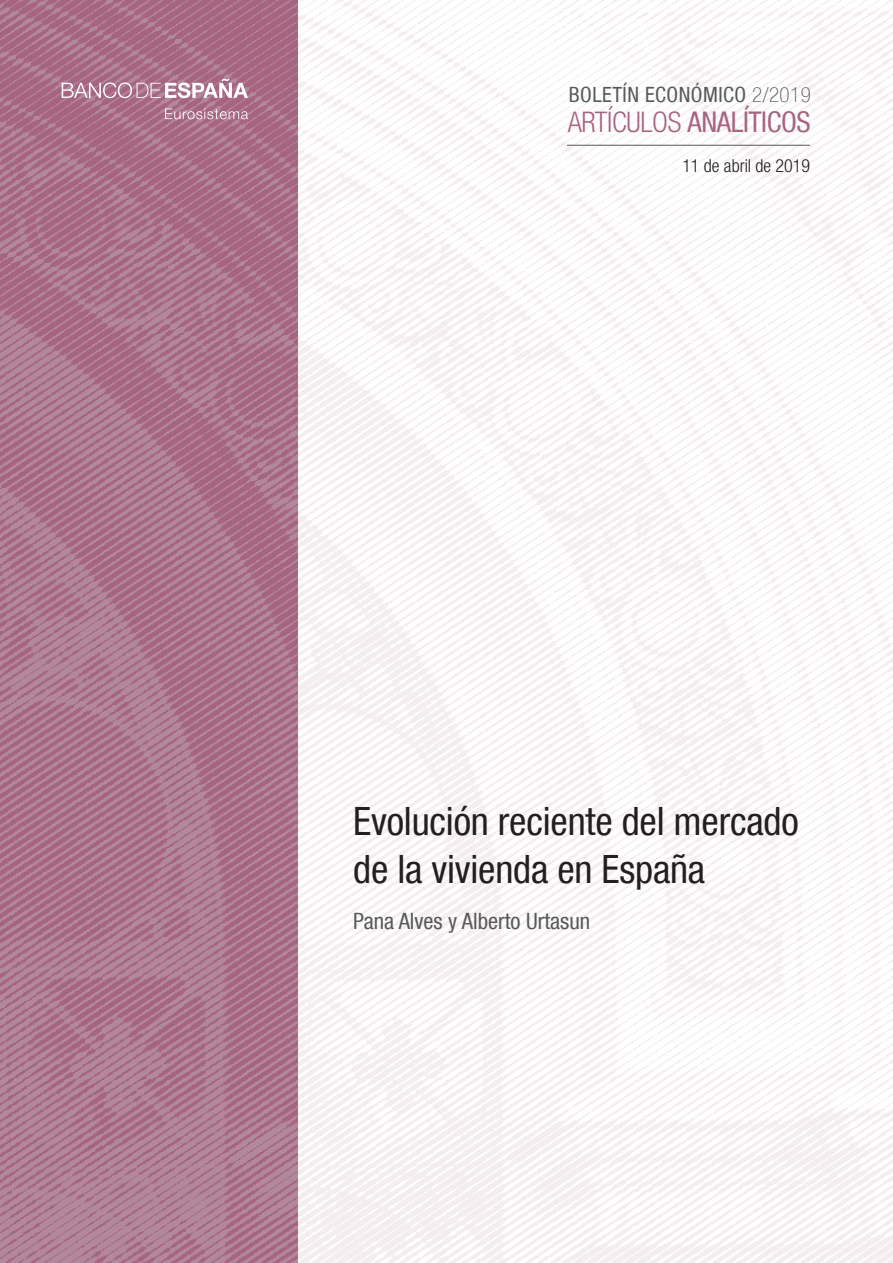
<style>
.page{position:relative;width:893px;height:1263px;background:#fff}
.page>*{position:absolute;margin:0;border:0;box-sizing:border-box;transform-origin:0 0}
.t1{font:condensed 39px/48px "Bd E Neue Helvetica";letter-spacing:-.005em;color:#231f20}
.t2{font:condensed 28.5px "Bd E Neue Helvetica";letter-spacing:-.015em;color:#a76481}
.t3{font:condensed 22.5px "Bd E Neue Helvetica";color:#57585a}
.t4{font:condensed 21px "Bd E Neue Helvetica";letter-spacing:.025em;color:#57585a}
.t5{font:300 condensed 18px "Bd E Neue Helvetica";color:#231f20}
.s1{font-weight:100}
.s2{font-weight:300}
</style>
<div class="page">
<img style="left:0;top:0;width:298px;height:1263px">
<svg style="left:165px;top:109px;width:83px;height:10px"></svg>
<svg style="left:62px;top:79px;width:186px;height:19px"></svg>
<hr style="left:567px;top:145px;width:243px;height:1px;background:#57585a">
<p class="t4" style="left:569px;top:86px;width:244px">BOLETÍN ECONÓMICO <span class="s1">2/2019</span></p>
<p class="t2" style="left:568px;top:111px;width:245px"><span class="s2">ARTÍCULOS</span> ANALÍTICOS</p>
<p class="t5" style="left:682px;top:159px;width:129px">11 de abril de 2019</p>
<p class="t1" style="left:353px;top:800px;width:447px">Evolución reciente del mercado de la vivienda en España</p>
<p class="t3" style="left:353px;top:912px;width:238px">Pana Alves y Alberto Urtasun</p>
</div>
